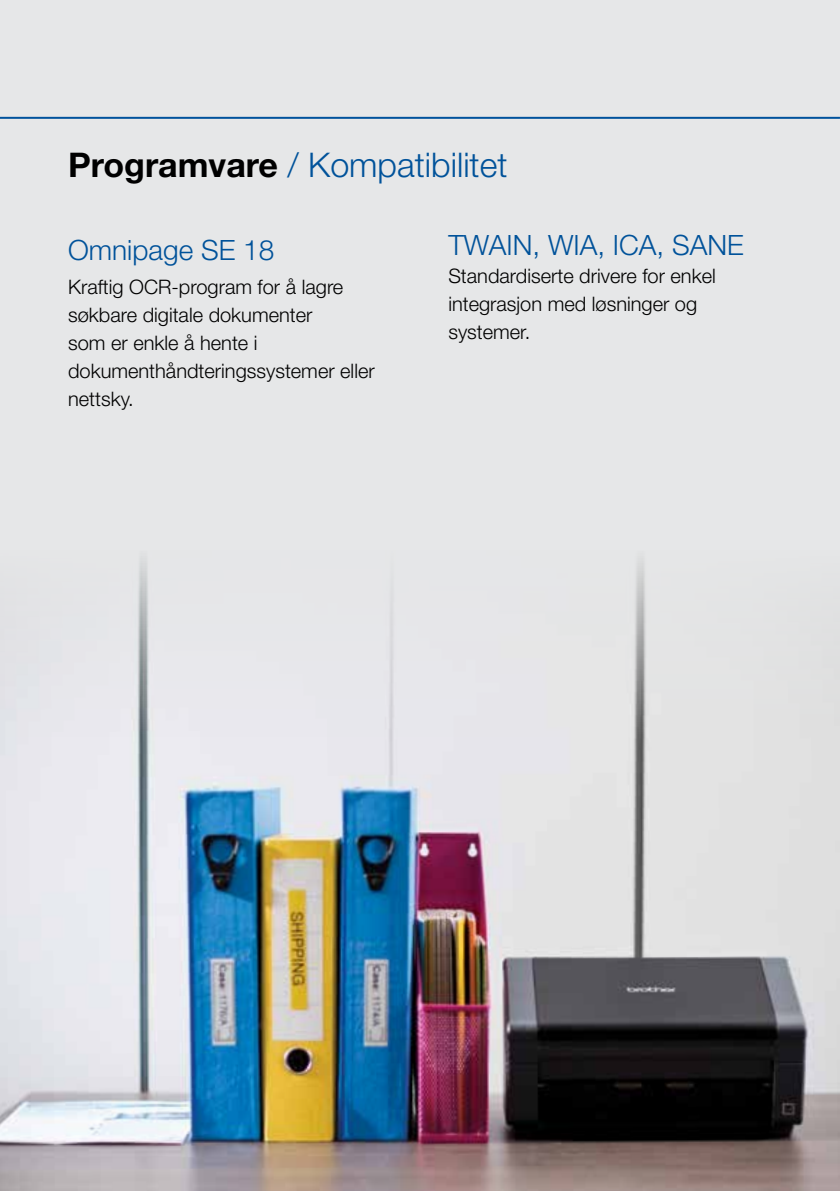
<style>
.page{position:relative;width:840px;height:1191px;background:#fff}
.page>*{position:absolute;margin:0;border:0;box-sizing:border-box;transform-origin:0 0}
.t1{font:300 34px "Helvetica Neue LT Pro";color:#00529a}
.t2{font:300 28px "Helvetica Neue LT Pro";color:#00529a}
.t3{font:300 20px/28px "Helvetica Neue LT Pro";color:#000}
.s1{font-weight:700;color:#000}
</style>
<div class="page">
<div style="left:0;top:0;width:839px;height:1191px;background:#e6e7e8"></div>
<img style="left:0;top:558px;width:839px;height:633px">
<hr style="left:0;top:117px;width:839px;height:2px;background:#00529c">
<h1 class="t1" style="left:68px;top:144px;width:440px"><span class="s1">Programvare</span> / Kompatibilitet</h1>
<h2 class="t2" style="left:68px;top:232px;width:207px">Omnipage SE 18</h2>
<p class="t3" style="left:68px;top:272px;width:308px">Kraftig OCR-program for å lagre søkbare digitale dokumenter<br>som er enkle å hente i dokumenthåndteringssystemer eller nettsky.</p>
<h2 class="t2" style="left:448px;top:228px;width:297px">TWAIN, WIA, ICA, SANE</h2>
<p class="t3" style="left:448px;top:262px;width:269px">Standardiserte drivere for enkel integrasjon med løsninger og systemer.</p>
</div>
